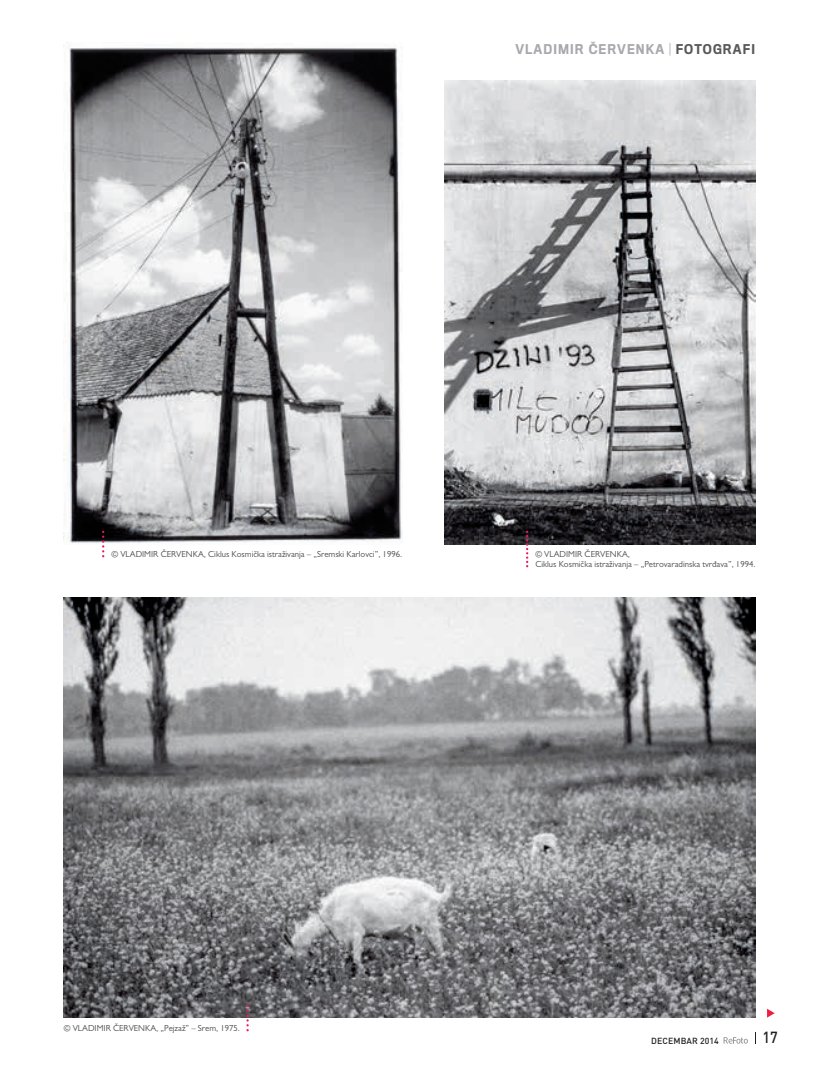
<style>
.page{position:relative;width:826px;height:1085px;background:#fff}
.page>*{position:absolute;margin:0;border:0;box-sizing:border-box;transform-origin:0 0}
.t1{font:500 15.88px "DIN Pro";color:#231f20;scale:.9 1}
.t2{font:500 12.5px "Titling Gothic FB Narrow";letter-spacing:.09em;color:#a8a9ad}
.t3{font:8.75px/10px "Gill Sans MT Pro";color:#4b4c4d}
.t4{font:500 8.75px "DIN Pro";letter-spacing:.01em;color:#231f20}
.s1{color:#57585a}
</style>
<div class="page">
<svg style="left:723px;top:1037px;width:25px;height:6px"></svg>
<svg style="left:767px;top:1008px;width:7px;height:9px"></svg>
<img style="left:444px;top:81px;width:311px;height:463px">
<img style="left:64px;top:47px;width:338px;height:496px">
<img style="left:64px;top:597px;width:691px;height:420px">
<svg style="left:102px;top:530px;width:2px;height:27px"></svg>
<svg style="left:246px;top:1004px;width:3px;height:27px"></svg>
<svg style="left:526px;top:530px;width:2px;height:37px"></svg>
<h2 class="t2" style="left:515px;top:41px;width:241px">VLADIMIR ČERVENKA | <span class="s1">FOTOGRAFI</span></h2>
<p class="t3" style="left:111px;top:549px;width:292px">© VLADIMIR ČERVENKA, Ciklus Kosmička istraživanja – „Sremski Karlovci”, 1996.</p>
<p class="t3" style="left:535px;top:549px;width:222px">© VLADIMIR ČERVENKA,<br>Ciklus Kosmička istraživanja – „Petrovaradinska tvrđava”, 1994.</p>
<p class="t3" style="left:64px;top:1022px;width:178px">© VLADIMIR ČERVENKA, „Pejzaž” – Srem, 1975.</p>
<p class="t4" style="left:651px;top:1034px;width:69px">DECEMBAR 2014</p>
<h1 class="t1" style="left:762px;top:1026px;width:18px">17</h1>
</div>
